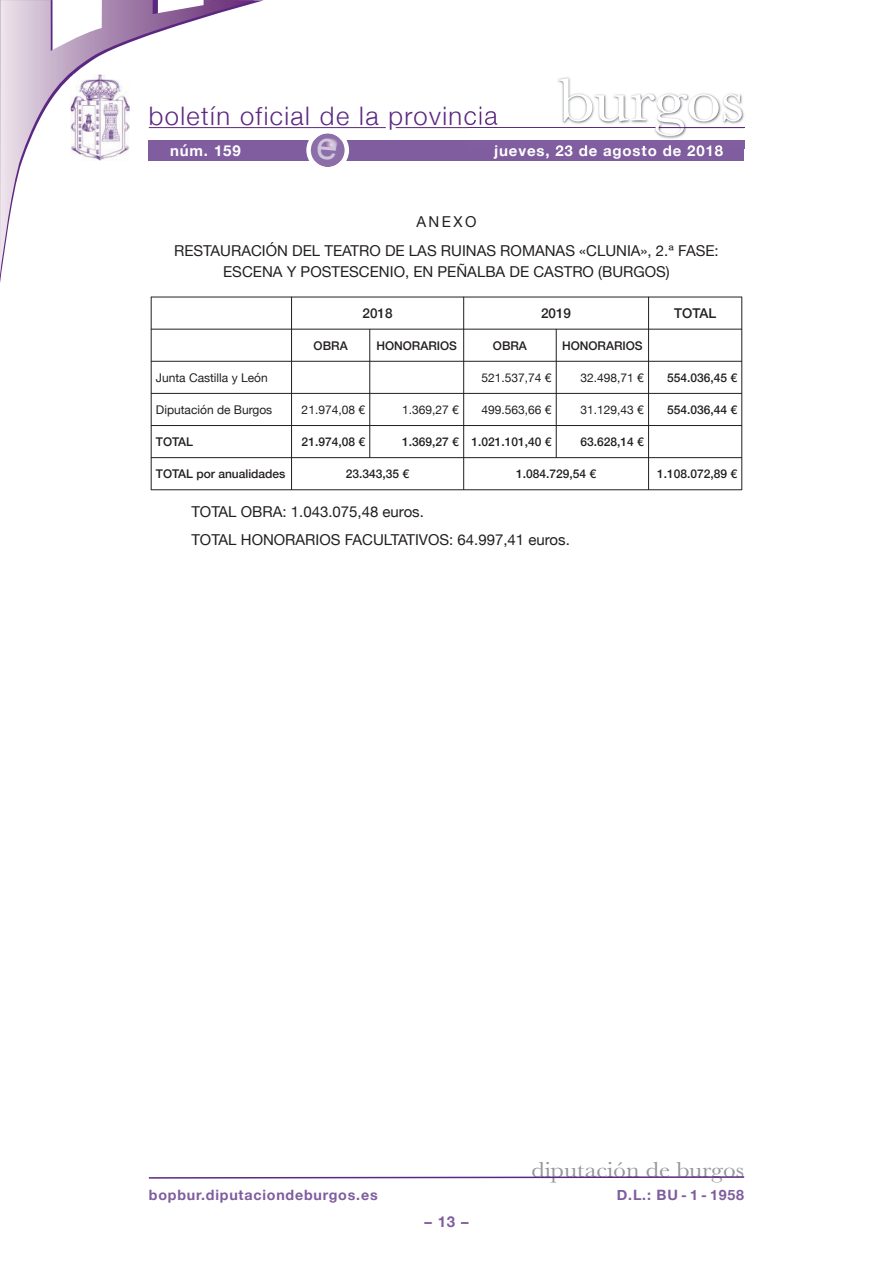
<style>
.page{position:relative;width:893px;height:1263px;background:#fff}
.page>*{position:absolute;margin:0;border:0;box-sizing:border-box;transform-origin:0 0}
.t1{font:63px "Baskerville";letter-spacing:-.01em;color:#fff;scale:1.12 1}
.t2{font:300 25.5px "Helvetica Neue";letter-spacing:.055em;color:#5c2781}
.t3{font:22.5px "Baskerville";color:#939598;scale:1.12 1}
.t4{font:15px/29.5px "Helvetica Neue";color:#231f20;text-align:center}
.t5{font:700 15px "Helvetica Neue";letter-spacing:.055em;color:#fff}
.t6{font:700 15px "Helvetica Neue";color:#7f5d9e}
.t7{font:700 14.25px "Helvetica Neue";letter-spacing:.055em;color:#7f5d9e}
.t8{font:500 13.5px "Helvetica Neue";color:#231f20}
.t9{font:500 12px "Helvetica Neue";color:#231f20}
.t10{font:12px "Helvetica Neue";color:#231f20}
</style>
<div class="page">
<hr style="left:396px;top:127px;width:348px;height:1px;background:#5c2781">
<hr style="left:149px;top:127px;width:237px;height:1px;background:#5c2781">
<svg style="left:0;top:0;width:255px;height:275px"></svg>
<div style="left:149px;top:140px;width:595px;height:20px;background:#7f5d9e"></div>
<svg style="left:148px;top:1176px;width:597px;height:3px"></svg>
<img style="left:468px;top:77px;width:277px;height:72px">
<img style="left:468px;top:127px;width:191px;height:1px">
<img style="left:468px;top:140px;width:276px;height:9px">
<img style="left:494px;top:145px;width:55px;height:4px">
<hr style="left:659px;top:127px;width:85px;height:1px;background:#5c2781">
<img style="left:71px;top:74px;width:59px;height:87px">
<hr style="left:151px;top:297px;width:1px;height:193px;background:#231f20">
<hr style="left:291px;top:297px;width:1px;height:193px;background:#231f20">
<hr style="left:369px;top:329px;width:1px;height:129px;background:#231f20">
<hr style="left:463px;top:297px;width:1px;height:193px;background:#231f20">
<hr style="left:556px;top:329px;width:1px;height:129px;background:#231f20">
<hr style="left:648px;top:297px;width:1px;height:193px;background:#231f20">
<hr style="left:741px;top:297px;width:1px;height:193px;background:#231f20">
<hr style="left:151px;top:297px;width:591px;height:1px;background:#231f20">
<hr style="left:151px;top:329px;width:591px;height:1px;background:#231f20">
<hr style="left:151px;top:361px;width:591px;height:1px;background:#231f20">
<hr style="left:151px;top:393px;width:591px;height:1px;background:#231f20">
<hr style="left:151px;top:425px;width:591px;height:1px;background:#231f20">
<hr style="left:151px;top:457px;width:591px;height:1px;background:#231f20">
<hr style="left:151px;top:489px;width:591px;height:1px;background:#231f20">
<svg style="left:306px;top:133px;width:43px;height:34px"></svg>
<h2 class="t2" style="left:149px;top:100px;width:350px">boletín oficial de la provincia</h2>
<h1 class="t1" style="left:558px;top:62px;width:168px">burgos</h1>
<p class="t5" style="left:170px;top:141px;width:72px">núm. 159</p>
<p class="t5" style="left:494px;top:141px;width:230px">jueves, 23 de agosto de 2018</p>
<p class="t4" style="left:174px;top:207px;width:546px">ANEXO<br>RESTAURACIÓN DEL TEATRO DE LAS RUINAS ROMANAS «CLUNIA», 2.ª FASE:</p>
<p class="t4" style="left:223px;top:257px;width:448px">ESCENA Y POSTESCENIO, EN PEÑALBA DE CASTRO (BURGOS)</p>
<p class="t8" style="left:363px;top:305px;width:32px">2018</p>
<p class="t8" style="left:541px;top:305px;width:32px">2019</p>
<p class="t8" style="left:674px;top:305px;width:43px">TOTAL</p>
<p class="t9" style="left:314px;top:338px;width:34px">OBRA</p>
<p class="t9" style="left:376px;top:338px;width:82px">HONORARIOS</p>
<p class="t9" style="left:493px;top:338px;width:34px">OBRA</p>
<p class="t9" style="left:562px;top:338px;width:82px">HONORARIOS</p>
<p class="t10" style="left:156px;top:370px;width:113px">Junta Castilla y León</p>
<p class="t10" style="left:481px;top:370px;width:72px">521.537,74 €</p>
<p class="t10" style="left:580px;top:370px;width:65px">32.498,71 €</p>
<p class="t9" style="left:667px;top:370px;width:72px">554.036,45 €</p>
<p class="t10" style="left:156px;top:402px;width:118px">Diputación de Burgos</p>
<p class="t10" style="left:302px;top:402px;width:65px">21.974,08 €</p>
<p class="t10" style="left:402px;top:402px;width:58px">1.369,27 €</p>
<p class="t10" style="left:481px;top:402px;width:72px">499.563,66 €</p>
<p class="t10" style="left:580px;top:402px;width:65px">31.129,43 €</p>
<p class="t9" style="left:667px;top:402px;width:72px">554.036,44 €</p>
<p class="t9" style="left:156px;top:434px;width:39px">TOTAL</p>
<p class="t9" style="left:302px;top:434px;width:65px">21.974,08 €</p>
<p class="t9" style="left:402px;top:434px;width:151px">1.369,27 € 1.021.101,40 €</p>
<p class="t9" style="left:580px;top:434px;width:65px">63.628,14 €</p>
<p class="t9" style="left:156px;top:466px;width:131px">TOTAL POR ANUALIDADES</p>
<p class="t9" style="left:346px;top:466px;width:65px">23.343,35 €</p>
<p class="t9" style="left:516px;top:466px;width:82px">1.084.729,54 €</p>
<p class="t9" style="left:657px;top:466px;width:82px">1.108.072,89 €</p>
<p class="t4" style="left:191px;top:498px;width:380px;line-height:27.3px;text-align:left">TOTAL OBRA: 1.043.075,48 euros.<br>TOTAL HONORARIOS FACULTATIVOS: 64.997,41 euros.</p>
<h3 class="t3" style="left:531px;top:1156px;width:191px">diputación de burgos</h3>
<p class="t7" style="left:149px;top:1186px;width:230px">bopbur.diputaciondeburgos.es</p>
<p class="t7" style="left:617px;top:1186px;width:129px">D.L.: BU - 1 - 1958</p>
<p class="t6" style="left:424px;top:1212px;width:46px">–13–</p>
</div>
